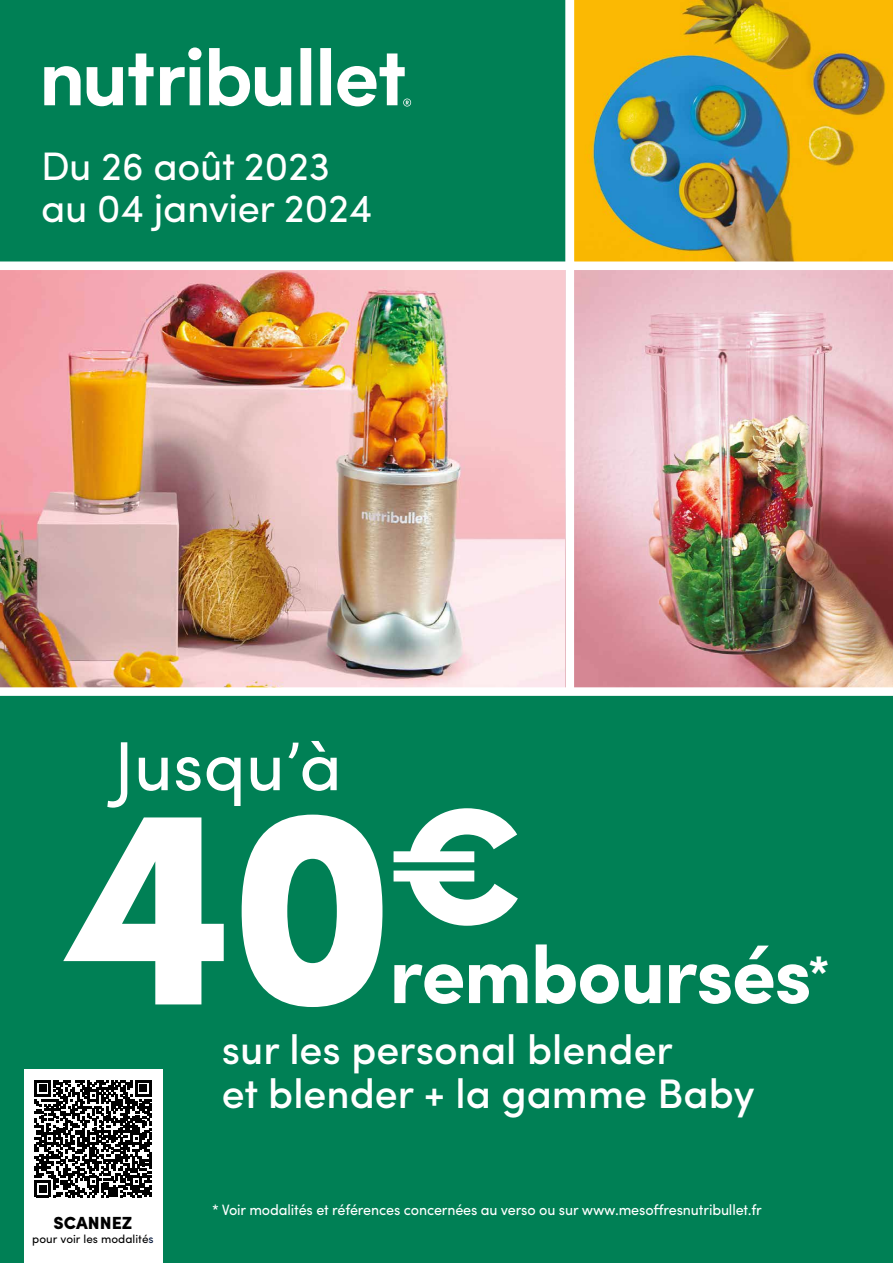
<style>
.page{position:relative;width:893px;height:1263px;background:#008055}
.page>*{position:absolute;margin:0;border:0;box-sizing:border-box;transform-origin:0 0}
.t1{font:900 285px "Sofia Pro";color:#fff}
.t2{font:700 81.3px "Sofia Pro";letter-spacing:-.02em;color:#fff}
.t3{font:69.6px "Sofia Pro";color:#fff}
.t4{font:500 41.4px/44.8px "Sofia Pro";color:#fff}
.t5{font:39.75px/42.6px "Sofia Pro";letter-spacing:-.01em;color:#fff}
.t6{font:900 17.55px "Sofia Pro";color:#000}
.t7{font:15px "Sofia Pro";letter-spacing:-.01em;color:#fff;scale:.96 1}
.t8{font:11.7px "Sofia Pro";color:#000}
.s1{color:#03163c}
</style>
<div class="page">
<img style="left:0;top:270px;width:566px;height:417px">
<svg style="left:44px;top:47px;width:367px;height:60px"></svg>
<img style="left:574px;top:270px;width:319px;height:417px">
<img style="left:574px;top:0;width:319px;height:270px">
<div style="left:0;top:261px;width:572px;height:9px;background:#fff"></div>
<div style="left:566px;top:0;width:8px;height:692px;background:#fff"></div>
<div style="left:0;top:687px;width:893px;height:9px;background:#fff"></div>
<div style="left:24px;top:1099px;width:138px;height:164px;background:#fff"></div>
<div style="left:24px;top:1069px;width:138px;height:139px;background:#fff"></div>
<svg style="left:34px;top:1080px;width:118px;height:117px"></svg>
<h3 class="t5" style="left:41px;top:142px;width:333px">Du 26 août 2023 au 04 janvier 2024</h3>
<h3 class="t3" style="left:114px;top:714px;width:229px">Jusqu’à</h3>
<h1 class="t1" style="left:58px;top:680px;width:469px">40<sup>€</sup></h1>
<h2 class="t2" style="left:389px;top:912px;width:442px">remboursés<sup>*</sup></h2>
<h3 class="t4" style="left:222px;top:1024px;width:535px">sur les personal blender<br>et blender + la gamme Baby</h3>
<p class="t6" style="left:54px;top:1209px;width:80px">SCANNEZ</p>
<p class="t8" style="left:32px;top:1230px;width:123px">pour voir les modalité<span class="s1">s</span></p>
<p class="t7" style="left:212px;top:1198px;width:574px">* Voir modalités et références concernées au verso ou sur www.mesoffresnutribullet.fr</p>
</div>
